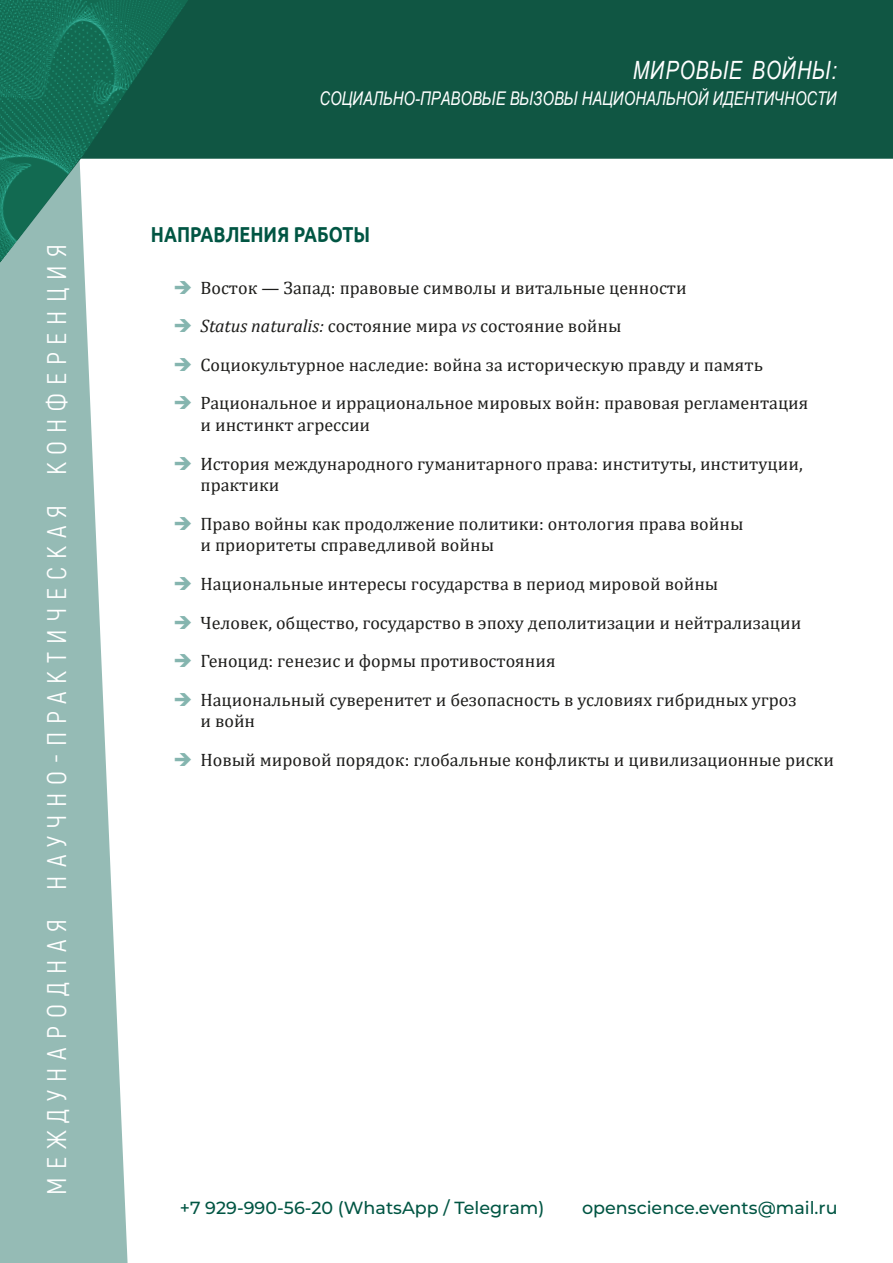
<style>
.page{position:relative;width:893px;height:1263px;background:#fff}
.page>*{position:absolute;margin:0;border:0;box-sizing:border-box;transform-origin:0 0}
.t1{font:27px "Akrobat";letter-spacing:.295em;color:#fff}
.t2{font:italic 25.2px "Arial Narrow";letter-spacing:.04em;color:#fff;scale:.95 1}
.t3{font:700 21.6px "Ubuntu";color:#015543;scale:.83 1}
.t4{font:italic 18.9px "Arial Narrow";letter-spacing:.005em;color:#fff;scale:.95 1}
.t5{font:18px/38.5px "Cambria";color:#1d1d1b}
.t6{font:500 17.55px "Montserrat";color:#015543}
.s1{font-style:italic}
</style>
<div class="page">
<svg style="left:0;top:263px;width:128px;height:1000px;background:#9cbfba"></svg>
<div style="left:289px;top:0;width:604px;height:159px;background:#105643"></div>
<img style="left:0;top:0;width:289px;height:263px">
<h1 class="t1" style="left:41px;top:1195px;width:952px;rotate:-90deg">МЕЖДУНАРОДНАЯ НАУЧНО-ПРАКТИЧЕСКАЯ КОНФЕРЕНЦИЯ</h1>
<h2 class="t2" style="left:633px;top:53px;width:216px">МИРОВЫЕ ВОЙНЫ:</h2>
<p class="t4" style="left:319px;top:85px;width:546px">СОЦИАЛЬНО-ПРАВОВЫЕ ВЫЗОВЫ НАЦИОНАЛЬНОЙ ИДЕНТИЧНОСТИ</p>
<p class="t3" style="left:151px;top:221px;width:266px">НАПРАВЛЕНИЯ РАБОТЫ</p>
<p class="t5" style="left:200px;top:268px;width:609px">Восток — Запад: правовые символы и витальные ценности<br><span class="s1">Status naturalis:</span> состояние мира <span class="s1">vs</span> состояние войны<br>Социокультурное наследие: война за историческую правду и память Рациональное и иррациональное мировых войн: правовая регламентация</p>
<p class="t5" style="left:200px;top:405px;width:604px">и инстинкт агрессии<br>История международного гуманитарного права: институты, институции,</p>
<p class="t5" style="left:200px;top:466px;width:544px">практики<br>Право войны как продолжение политики: онтология права войны</p>
<p class="t5" style="left:200px;top:526px;width:602px">и приоритеты справедливой войны<br>Национальные интересы государства в период мировой войны<br>Человек, общество, государство в эпоху деполитизации и нейтрализации Геноцид: генезис и формы противостояния<br>Национальный суверенитет и безопасность в условиях гибридных угроз</p>
<p class="t5" style="left:200px;top:702px;width:635px">и войн<br>Новый мировой порядок: глобальные конфликты и цивилизационные риски</p>
<p class="t6" style="left:180px;top:1195px;width:366px">+7 929-990-56-20 (WhatsApp / Telegram)</p>
<p class="t6" style="left:582px;top:1195px;width:257px">openscience.events@mail.ru</p>
</div>
